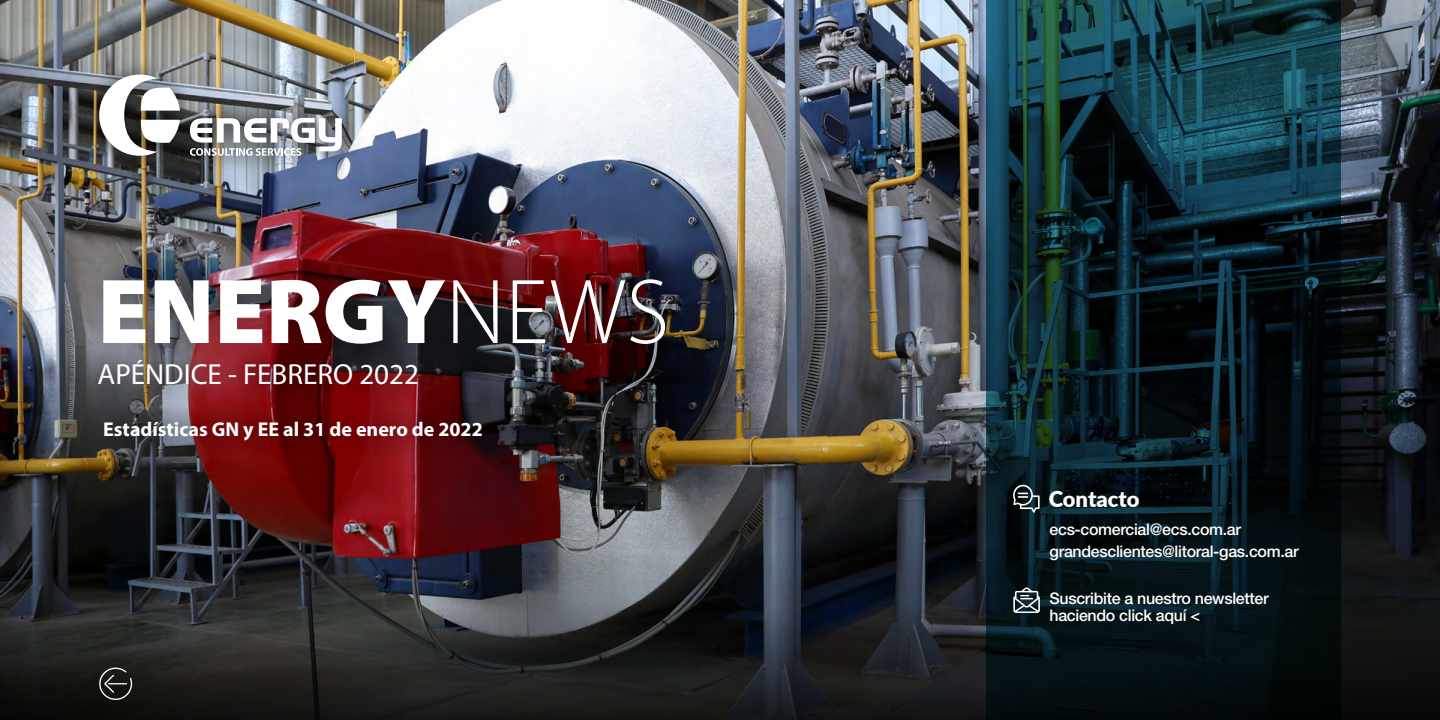
<style>
.page{position:relative;width:1440px;height:720px;background:#fff}
.page>*{position:absolute;margin:0;border:0;box-sizing:border-box;transform-origin:0 0}
.t1{font:900 93px "Myriad Pro";color:#fff}
.t2{font:29.1px "Myriad Pro";color:#fff}
.t3{font:900 22px "Lato";color:#fff}
.t4{font:700 20px "Myriad Pro";color:#fff}
.t5{font:500 16px/22.7px "Helvetica Neue";letter-spacing:-.02em;color:#fff}
.s1{font-weight:300}
</style>
<div class="page">
<img style="left:0;top:0;width:1440px;height:516px">
<div style="left:84px;top:59px;width:274px;height:112px;background:#000;opacity:.6"></div>
<svg style="left:190px;top:118px;width:152px;height:38px"></svg>
<svg style="left:99px;top:75px;width:81px;height:81px"></svg>
<svg style="left:986px;top:0;width:355px;height:516px;background:#0d2931"></svg>
<svg style="left:0;top:516px;width:1440px;height:71px;background:#27252a"></svg>
<svg style="left:0;top:587px;width:1440px;height:133px;background:#1b1f21"></svg>
<div style="left:78px;top:255px;width:611px;height:114px;background:#000;opacity:.3"></div>
<svg style="left:1013px;top:485px;width:27px;height:28px"></svg>
<svg style="left:1013px;top:587px;width:27px;height:26px"></svg>
<div style="left:76px;top:338px;width:365px;height:71px;background:#000;opacity:.75"></div>
<div style="left:79px;top:398px;width:426px;height:64px;background:#000;opacity:.75"></div>
<svg style="left:99px;top:668px;width:33px;height:32px"></svg>
<h1 class="t1" style="left:98px;top:250px;width:573px">ENERGY<span class="s1">NEWS</span></h1>
<h2 class="t2" style="left:98px;top:356px;width:323px">APÉNDICE - FEBRERO 2022</h2>
<p class="t4" style="left:103px;top:416px;width:381px">Estadísticas GN y EE al 31 de enero de 2022</p>
<h3 class="t3" style="left:1049px;top:482px;width:93px">Contacto</h3>
<p class="t5" style="left:1050px;top:517px;width:251px">ecs-comercial@ecs.com.ar grandesclientes@litoral-gas.com.ar</p>
<p class="t5" style="left:1050px;top:590px;width:221px;line-height:17px">Suscribite a nuestro newsletter haciendo click aquí &lt;</p>
</div>
